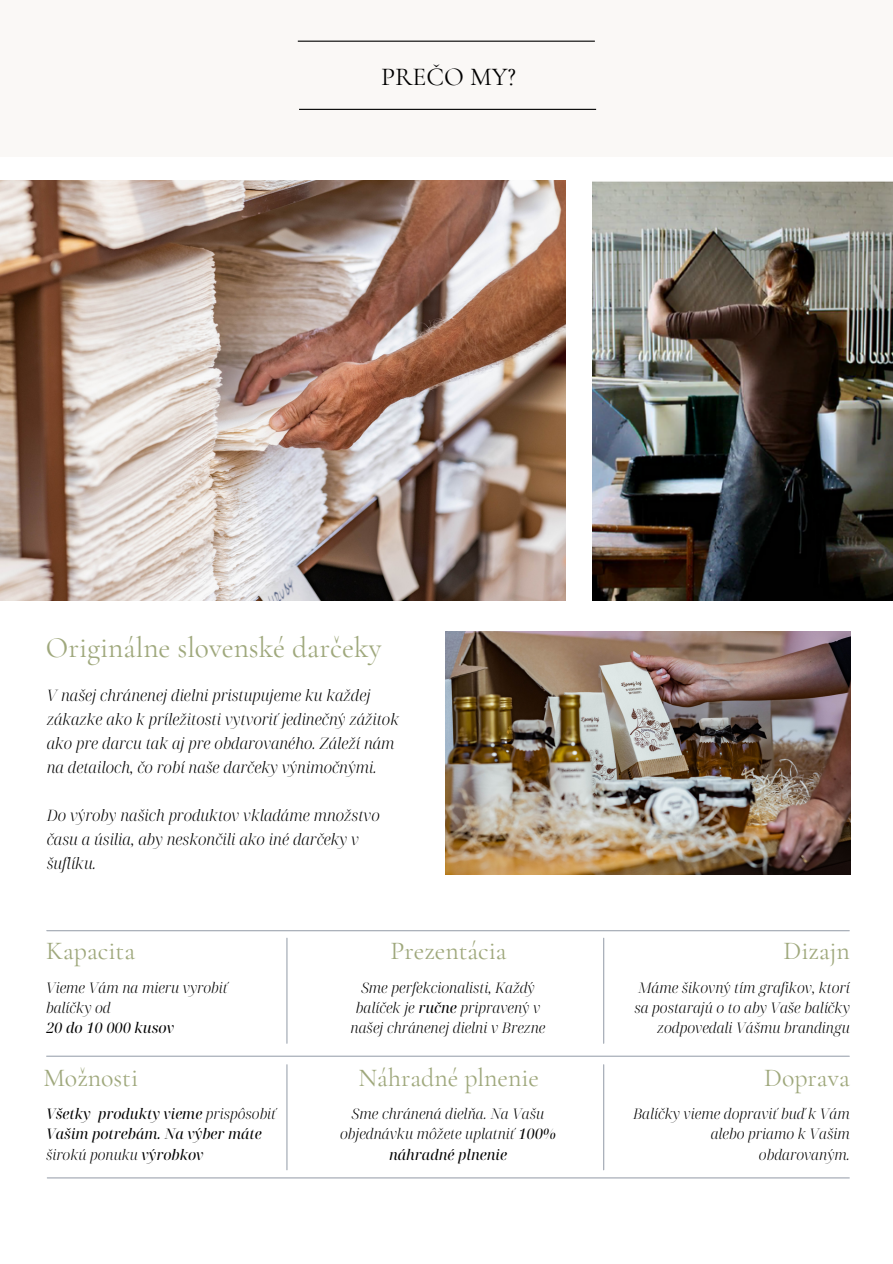
<style>
.page{position:relative;width:893px;height:1264px;background:#fff}
.page>*{position:absolute;margin:0;border:0;box-sizing:border-box;transform-origin:0 0}
.t1{font:29.4px "Cormorant Garamond";color:#9fa87c}
.t2{font:25.95px "Cormorant Garamond";color:#000}
.t3{font:25.8px "Cormorant Garamond";color:#9fa87c}
.t4{font:italic 300 15.75px/24px "Noto Serif Display";color:#000}
.t5{font:italic 300 14.55px/20.2px "Noto Serif Display";color:#000;text-align:center}
.t6{font:italic 14.55px/20.2px "Noto Serif Display";color:#000}
.s1{font-weight:300}
.s2{font-weight:400}
</style>
<div class="page">
<img style="left:0;top:180px;width:565px;height:421px">
<img style="left:592px;top:181px;width:300px;height:420px">
<img style="left:445px;top:631px;width:405px;height:243px">
<div style="left:0;top:0;width:892px;height:156px;background:#faf8f6"></div>
<hr style="left:298px;top:41px;width:297px;height:1px;background:#000">
<hr style="left:299px;top:109px;width:297px;height:1px;background:#000">
<hr style="left:47px;top:930px;width:802px;height:1px;background:#1a2b45">
<hr style="left:47px;top:1055px;width:802px;height:1px;background:#1a2b45">
<hr style="left:286px;top:938px;width:1px;height:105px;background:#1a2b45">
<hr style="left:603px;top:938px;width:1px;height:105px;background:#1a2b45">
<hr style="left:286px;top:1064px;width:1px;height:105px;background:#1a2b45">
<hr style="left:603px;top:1064px;width:1px;height:105px;background:#1a2b45">
<hr style="left:47px;top:1177px;width:802px;height:1px;background:#1a2b45">
<p class="t2" style="left:381px;top:61px;width:136px">PREČO MY?</p>
<p class="t1" style="left:46px;top:630px;width:337px">Originálne slovenské darčeky</p>
<p class="t4" style="left:47px;top:683px;width:354px">V našej chránenej dielni pristupujeme ku každej zákazke ako k príležitosti vytvoriť jedinečný zážitok ako pre darcu tak aj pre obdarovaného. Záleží nám na detailoch, čo robí naše darčeky výnimočnými.</p>
<p class="t4" style="left:47px;top:803px;width:334px">Do výroby našich produktov vkladáme množstvo času a úsilia, aby neskončili ako iné darčeky v šuflíku.</p>
<p class="t3" style="left:46px;top:935px;width:90px">Kapacita</p>
<p class="t5" style="left:46px;top:976px;width:183px;text-align:left">Vieme Vám na mieru vyrobiť balíčky od</p>
<p class="t6" style="left:46px;top:1017px;width:129px">20 do 10 000 kusov</p>
<p class="t3" style="left:43px;top:1061px;width:96px">Možnosti</p>
<p class="t6" style="left:46px;top:1103px;width:231px">Všetky produkty vieme <span class="s1">prispôsobiť<br></span>Vašim potrebám. Na výber máte <span class="s1">širokú ponuku</span> výrobkov</p>
<p class="t3" style="left:390px;top:935px;width:118px">Prezentácia</p>
<p class="t5" style="left:350px;top:976px;width:196px">Sme perfekcionalisti, Každý balíček je <span class="s2">ručne</span> pripravený v našej chránenej dielni v Brezne</p>
<p class="t3" style="left:358px;top:1061px;width:182px">Náhradné plnenie</p>
<p class="t5" style="left:340px;top:1103px;width:217px">Sme chránená dielňa. Na Vašu objednávku môžete uplatniť <span class="s2">100% náhradné plnenie</span></p>
<p class="t3" style="left:783px;top:935px;width:68px">Dizajn</p>
<p class="t5" style="left:634px;top:976px;width:217px;text-align:right">Máme šikovný tím grafikov, ktorí sa postarajú o to aby Vaše balíčky zodpovedali Vášmu brandingu</p>
<p class="t3" style="left:764px;top:1061px;width:87px">Doprava</p>
<p class="t5" style="left:633px;top:1103px;width:218px;text-align:right">Balíčky vieme dopraviť buď k Vám alebo priamo k Vašim obdarovaným.</p>
</div>
